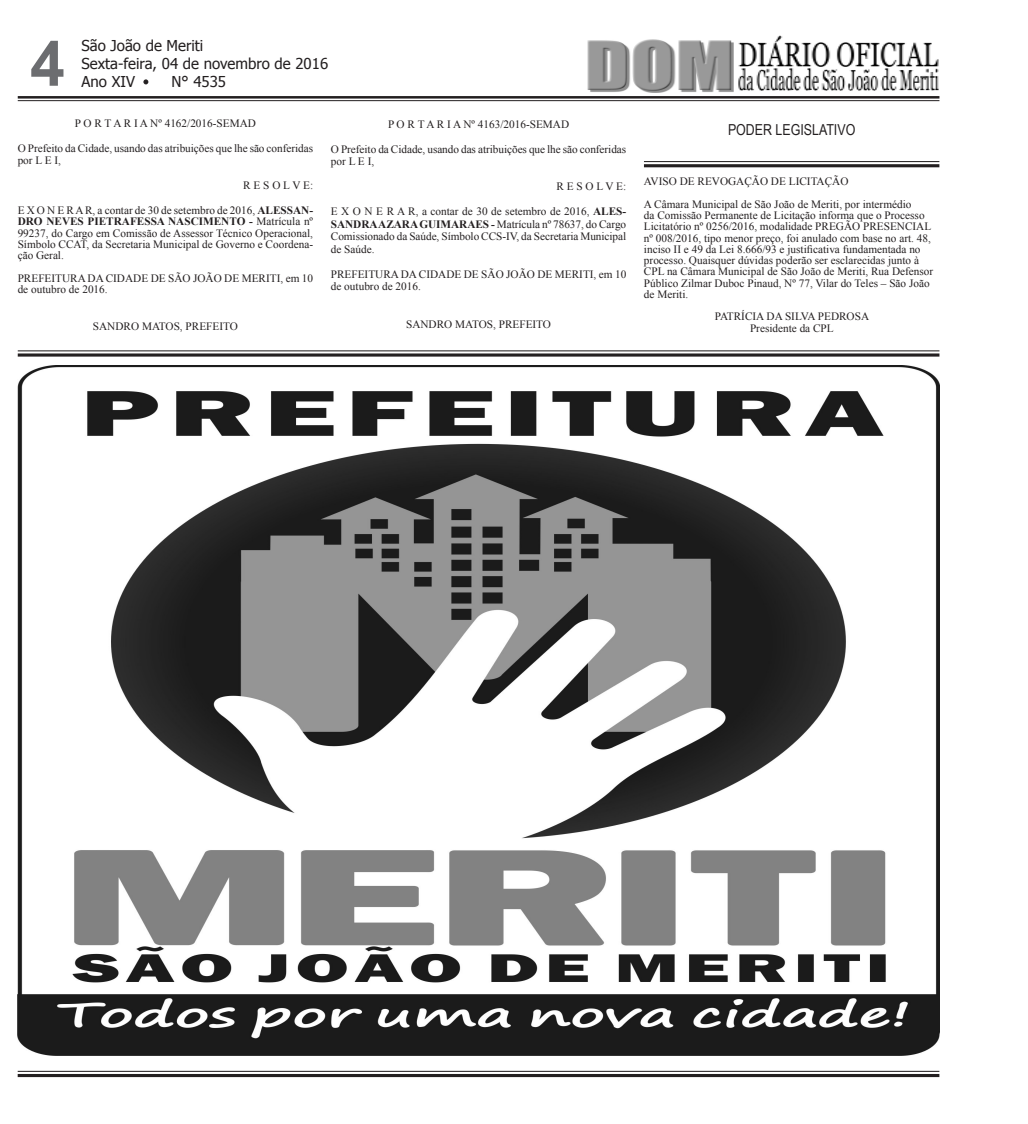
<style>
.page{position:relative;width:1028px;height:1124px;background:#fff}
.page>*{position:absolute;margin:0;border:0;box-sizing:border-box;transform-origin:0 0}
.t1{font:700 62.5px "Arial";color:#6c6d70}
.t2{font:15.12px "Arial Narrow";color:#231f20}
.t3{font:15px/18px "Tahoma";color:#231f20}
.MiniPortaria{font:11.25px/11.2px "Times New Roman";color:#231f20}
.s1{font-weight:700}
</style>
<div class="page">
<svg style="left:143px;top:79px;width:5px;height:5px"></svg>
<hr style="left:18px;top:1070px;width:921px;height:1px;background:#231f20">
<hr style="left:18px;top:1073px;width:921px;height:3px;background:#231f20">
<img style="left:587px;top:39px;width:146px;height:53px">
<img style="left:738px;top:35px;width:201px;height:56px">
<hr style="left:18px;top:96px;width:921px;height:2px;background:#231f20">
<hr style="left:18px;top:100px;width:921px;height:1px;background:#231f20">
<hr style="left:644px;top:161px;width:295px;height:1px;background:#231f20">
<hr style="left:644px;top:164px;width:295px;height:3px;background:#231f20">
<hr style="left:18px;top:350px;width:921px;height:1px;background:#231f20">
<hr style="left:18px;top:353px;width:921px;height:3px;background:#231f20">
<img style="left:18px;top:365px;width:921px;height:690px">
<h3 class="t3" style="left:81px;top:35px;width:248px">São João de Meriti<br>Sexta-feira, 04 de novembro de 2016</h3>
<p class="t1" style="left:30px;top:22px;width:36px">4</p>
<h3 class="t3" style="left:81px;top:71px;width:55px">Ano XIV</h3>
<h3 class="t3" style="left:171px;top:71px;width:56px">N° 4535</h3>
<p class="MiniPortaria" style="left:75px;top:117px;width:183px">P O R T A R I A Nº 4162/2016-SEMAD</p>
<p class="MiniPortaria" style="left:18px;top:141px;width:297px;line-height:12.5px">O Prefeito da Cidade, usando das atribuições que lhe são conferidas por L E I,</p>
<p class="MiniPortaria" style="left:243px;top:179px;width:71px">R E S O L V E:</p>
<p class="MiniPortaria" style="left:18px;top:204px;width:297px;text-align:justify">E X O N E R A R, a contar de 30 de setembro de 2016, <span class="s1">ALESSAN-DRO NEVES PIETRAFESSA NASCIMENTO -</span> Matrícula nº 99237, do Cargo em Comissão de Assessor Técnico Operacional, Símbolo CCAT, da Secretaria Municipal de Governo e Coordena&shy;ção Geral.</p>
<p class="MiniPortaria" style="left:18px;top:272px;width:297px">PREFEITURA DA CIDADE DE SÃO JOÃO DE MERITI, em 10 de outubro de 2016.</p>
<p class="MiniPortaria" style="left:93px;top:321px;width:146px">SANDRO MATOS, PREFEITO</p>
<p class="MiniPortaria" style="left:388px;top:118px;width:183px">P O R T A R I A Nº 4163/2016-SEMAD</p>
<p class="MiniPortaria" style="left:331px;top:143px;width:297px;line-height:12.5px">O Prefeito da Cidade, usando das atribuições que lhe são conferidas por L E I,</p>
<p class="MiniPortaria" style="left:556px;top:181px;width:71px">R E S O L V E:</p>
<p class="MiniPortaria" style="left:331px;top:205px;width:297px;line-height:12.5px;text-align:justify">E X O N E R A R, a contar de 30 de setembro de 2016, <span class="s1">ALES-SANDRA AZARA GUIMARAES -</span> Matrícula nº 78637, do Cargo Comissionado da Saúde, Símbolo CCS-IV, da Secretaria Municipal de Saúde.</p>
<p class="MiniPortaria" style="left:331px;top:268px;width:297px;line-height:12.5px">PREFEITURA DA CIDADE DE SÃO JOÃO DE MERITI, em 10 de outubro de 2016.</p>
<p class="MiniPortaria" style="left:406px;top:318px;width:146px">SANDRO MATOS, PREFEITO</p>
<p class="t2" style="left:728px;top:118px;width:129px">PODER LEGISLATIVO</p>
<p class="MiniPortaria" style="left:644px;top:176px;width:206px">AVISO DE REVOGAÇÃO DE LICITAÇÃO</p>
<p class="MiniPortaria" style="left:644px;top:198px;width:291px">A Câmara Municipal de São João de Meriti, por intermédio<br>da Comissão Permanente de Licitação informa que o Processo Licitatório nº 0256/2016, modalidade PREGÃO PRESENCIAL nº 008/2016, tipo menor preço, foi anulado com base no art. 48, inciso II e 49 da Lei 8.666/93 e justificativa fundamentada no processo. Quaisquer dúvidas poderão ser esclarecidas junto à CPL na Câmara Municipal de São João de Meriti, Rua Defensor Público Zilmar Duboc Pinaud, Nº 77, Vilar do Teles – São João de Meriti.</p>
<p class="MiniPortaria" style="left:714px;top:311px;width:156px">PATRÍCIA DA SILVA PEDROSA</p>
<p class="MiniPortaria" style="left:750px;top:322px;width:85px">Presidente da CPL</p>
</div>
